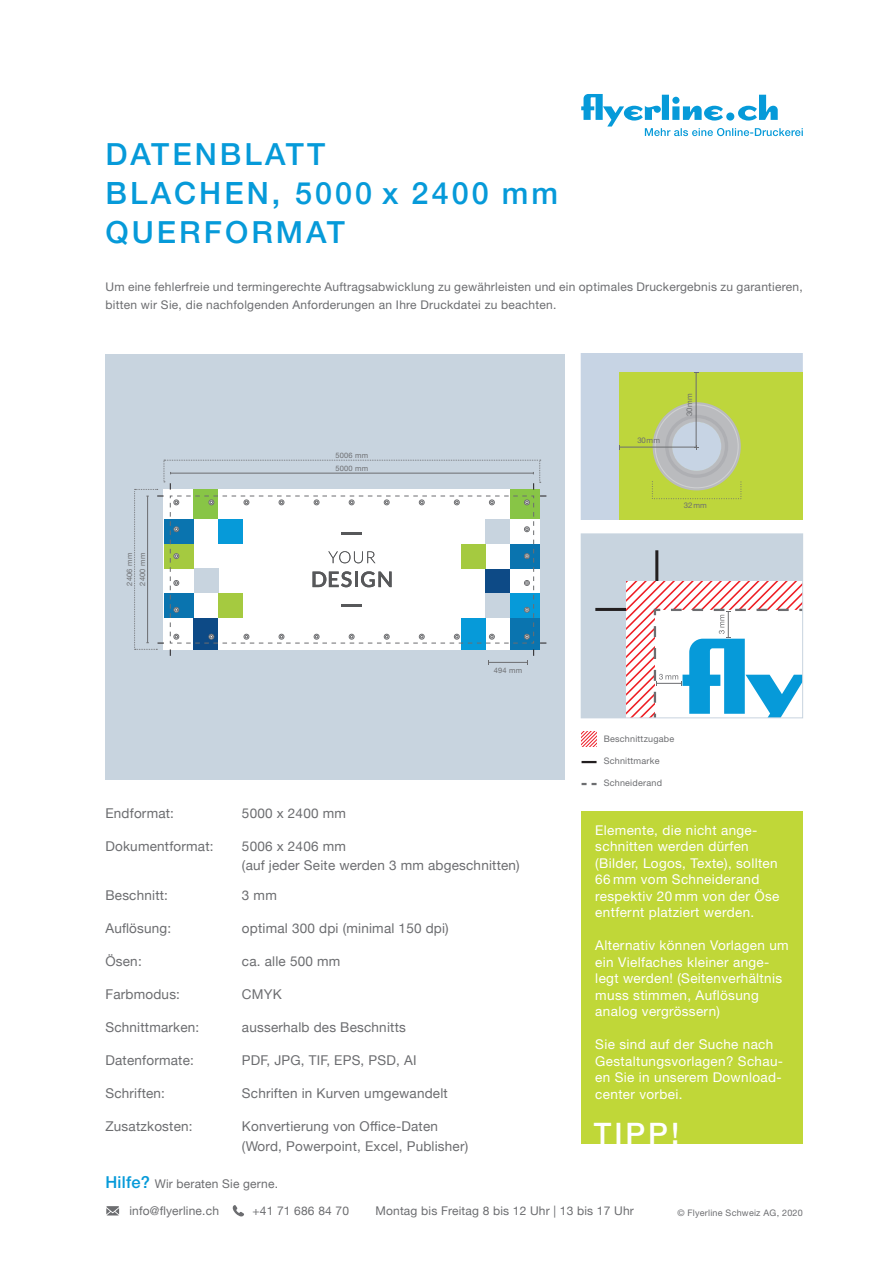
<style>
.page{position:relative;width:893px;height:1263px;background:#fff}
.page>*{position:absolute;margin:0;border:0;box-sizing:border-box;transform-origin:0 0}
.t1{font:500 30.6px "Helvetica Neue LT Std";letter-spacing:.1em;color:#069ad9}
.t2{font:500 30.6px "Helvetica Neue";letter-spacing:.1em;color:#069ad9}
.t3{font:500 29.7px "Helvetica Neue LT Std";color:#fff}
.t4{font:13.5px/19.5px "Helvetica Neue";letter-spacing:.015em;color:#6c6d70}
.t5{font:13.5px/16.5px "Helvetica Neue LT Std";letter-spacing:.025em;color:#fff}
.t6{font:12px/18px "Helvetica Neue LT Std";letter-spacing:.02em;color:#6c6d70}
.t7{font:12px "Helvetica Neue";letter-spacing:.015em;color:#6c6d70}
.t8{font:9px "Helvetica Neue LT Std";letter-spacing:.025em;color:#6c6d70}
.t9{font:7.8px "Helvetica Neue LT Std";letter-spacing:.01em;color:#6c6d70}
.t10{font:7.5px "Helvetica Neue LT Std";letter-spacing:.025em;color:#6c6d70}
.s1{font-family:"Helvetica Neue LT Std";font-weight:500;font-size:16.5px;color:#069ad9}
</style>
<div class="page">
<svg style="left:581px;top:94px;width:222px;height:42px"></svg>
<svg style="left:582px;top:761px;width:15px;height:2px"></svg>
<svg style="left:582px;top:783px;width:15px;height:2px"></svg>
<div style="left:581px;top:534px;width:222px;height:184px;background:#c8d4df"></div>
<hr style="left:655px;top:550px;width:3px;height:31px;background:#231f20">
<hr style="left:595px;top:608px;width:31px;height:3px;background:#231f20">
<svg style="left:626px;top:581px;width:175px;height:135px;background:#ccd7e3"></svg>
<div style="left:581px;top:534px;width:222px;height:184px;border:1px solid #c8d4df"></div>
<svg style="left:581px;top:731px;width:15px;height:15px"></svg>
<svg style="left:106px;top:1206px;width:13px;height:9px"></svg>
<svg style="left:232px;top:1205px;width:12px;height:11px"></svg>
<div style="left:581px;top:811px;width:222px;height:333px;background:#c0d738"></div>
<div style="left:581px;top:354px;width:222px;height:165px;background:#c7d4e4"></div>
<div style="left:619px;top:372px;width:184px;height:147px;background:#bed63c"></div>
<hr style="left:619px;top:447px;width:77px;height:1px;background:#6c6d70">
<hr style="left:696px;top:372px;width:1px;height:75px;background:#6c6d70">
<svg style="left:652px;top:402px;width:90px;height:97px"></svg>
<div style="left:105px;top:354px;width:460px;height:425px;background:#c8d4df"></div>
<svg style="left:134px;top:460px;width:412px;height:205px"></svg>
<h1 class="t1" style="left:105px;top:136px;width:221px">DATENBLATT</h1>
<h1 class="t2" style="left:105px;top:169px;width:454px">BLACHEN, 5000 x 2400 mm</h1>
<h1 class="t1" style="left:105px;top:214px;width:241px">QUERFORMAT</h1>
<p class="t6" style="left:105px;top:278px;width:699px">Um eine fehlerfreie und termingerechte Auftragsabwicklung zu gewährleisten und ein optimales Druckergebnis zu garantieren, bitten wir Sie, die nachfolgenden Anforderungen an Ihre Druckdatei zu beachten.</p>
<p class="t10" style="left:336px;top:450px;width:34px">5006 mm</p>
<p class="t10" style="left:125px;top:586px;width:34px;rotate:-90deg">2406 mm</p>
<p class="t10" style="left:138px;top:586px;width:34px;rotate:-90deg">2400 mm</p>
<p class="t10" style="left:336px;top:463px;width:34px">5000 mm</p>
<p class="t10" style="left:494px;top:666px;width:30px">494 mm</p>
<p class="t4" style="left:105px;top:804px;width:70px">Endformat:</p>
<p class="t4" style="left:242px;top:804px;width:105px">5000 x 2400 mm</p>
<p class="t4" style="left:105px;top:837px;width:110px">Dokumentformat:</p>
<p class="t4" style="left:242px;top:837px;width:279px">5006 x 2406 mm<br>(auf jeder Seite werden 3 mm abgeschnitten)</p>
<p class="t4" style="left:105px;top:886px;width:64px">Beschnitt:</p>
<p class="t4" style="left:242px;top:886px;width:36px">3 mm</p>
<p class="t4" style="left:105px;top:919px;width:67px">Auflösung:</p>
<p class="t4" style="left:242px;top:919px;width:208px">optimal 300 dpi (minimal 150 dpi)</p>
<p class="t4" style="left:105px;top:952px;width:38px">Ösen:</p>
<p class="t4" style="left:242px;top:952px;width:100px">ca. alle 500 mm</p>
<p class="t4" style="left:105px;top:985px;width:76px">Farbmodus:</p>
<p class="t4" style="left:242px;top:985px;width:41px">CMYK</p>
<p class="t4" style="left:105px;top:1018px;width:95px">Schnittmarken:</p>
<p class="t4" style="left:242px;top:1018px;width:165px">ausserhalb des Beschnitts</p>
<p class="t4" style="left:105px;top:1051px;width:90px">Datenformate:</p>
<p class="t4" style="left:242px;top:1051px;width:176px">PDF, JPG, TIF, EPS, PSD, AI</p>
<p class="t4" style="left:105px;top:1084px;width:61px">Schriften:</p>
<p class="t4" style="left:242px;top:1084px;width:207px">Schriften in Kurven umgewandelt</p>
<p class="t4" style="left:105px;top:1117px;width:89px">Zusatzkosten:</p>
<p class="t4" style="left:242px;top:1117px;width:228px">Konvertierung von Office-Daten (Word, Powerpoint, Excel, Publisher)</p>
<p class="t9" style="left:638px;top:435px;width:24px">30mm</p>
<p class="t9" style="left:685px;top:416px;width:24px;rotate:-90deg">30mm</p>
<p class="t9" style="left:684px;top:501px;width:25px">32 mm</p>
<p class="t8" style="left:604px;top:734px;width:72px">Beschnittzugabe</p>
<p class="t8" style="left:604px;top:756px;width:57px">Schnittmarke</p>
<p class="t8" style="left:604px;top:778px;width:60px">Schneiderand</p>
<p class="t5" style="left:595px;top:822px;width:186px">Elemente, die nicht ange&shy;schnitten werden dürfen (Bilder, Logos, Texte), sollten<br>66 mm vom Schneiderand respektiv 20 mm von der Öse entfernt platziert werden.</p>
<p class="t5" style="left:595px;top:937px;width:195px">Alternativ können Vorlagen um ein Vielfaches kleiner ange&shy;legt werden! (Seitenverhältnis muss stimmen, Auflösung analog vergrössern)</p>
<p class="t5" style="left:595px;top:1036px;width:189px">Sie sind auf der Suche nach<br>Gestaltungsvorlagen? Schau&shy;en Sie in unserem Download&shy;center vorbei.</p>
<h2 class="t3" style="left:594px;top:1115px;width:87px">TIPP!</h2>
<p class="t7" style="left:105px;top:1175px;width:174px"><span class="s1">Hilfe?</span> Wir beraten Sie gerne.</p>
<p class="t7" style="left:129px;top:1202px;width:91px">info@flyerline.ch</p>
<p class="t7" style="left:252px;top:1202px;width:98px">+41 71 686 84 70</p>
<p class="t7" style="left:375px;top:1202px;width:260px">Montag bis Freitag 8 bis 12 Uhr | 13 bis 17 Uhr</p>
<p class="t8" style="left:677px;top:1207px;width:127px">© Flyerline Schweiz AG, 2020</p>
</div>
